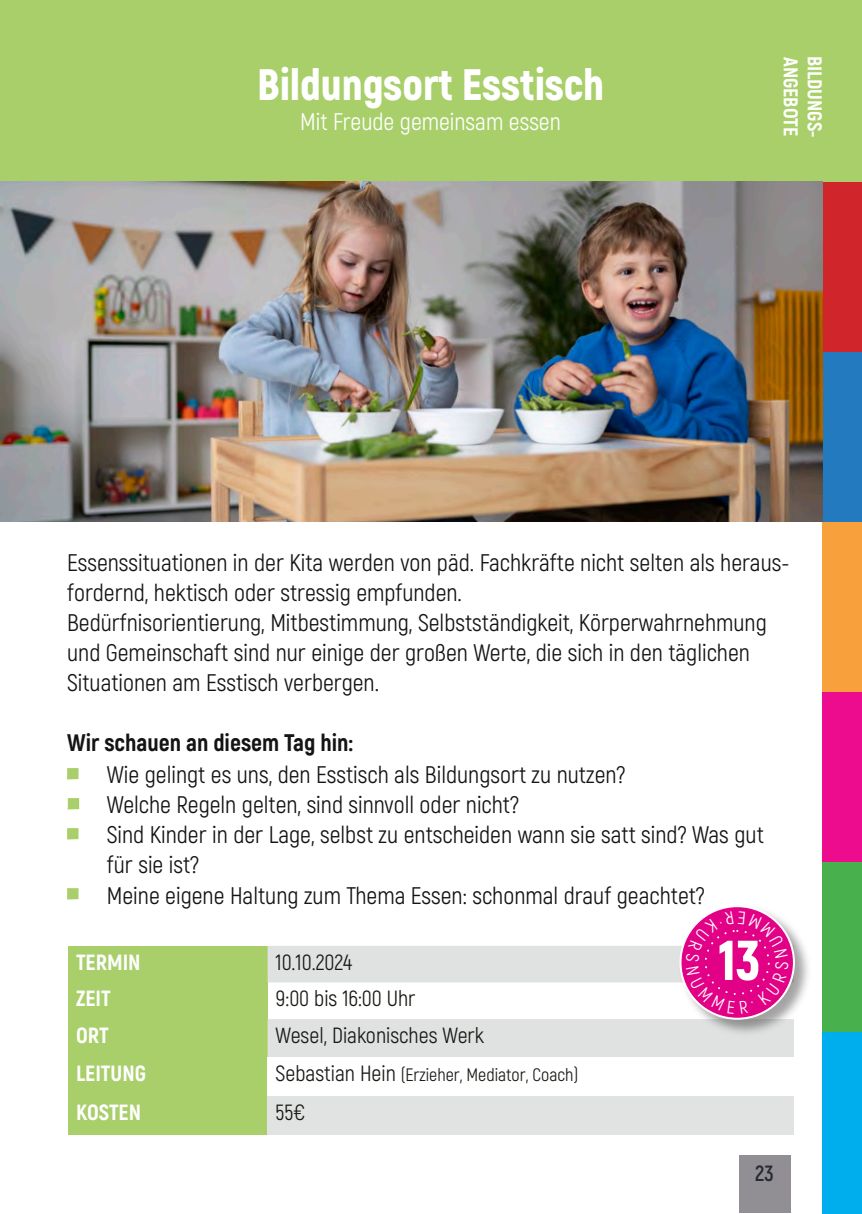
<style>
.page{position:relative;width:862px;height:1214px;background:#fff}
.page>*{position:absolute;margin:0;border:0;box-sizing:border-box;transform-origin:0 0}
.t1{font:900 56px "Akrobat";color:#fff}
.t2{font:900 44px "Akrobat";color:#fff}
.t3{font:24px/30px "Akrobat";color:#141416}
.t4{font:800 24px "Akrobat";color:#141416}
.t5{font:24px "Akrobat";color:#fff}
.t6{font:22px "Akrobat";color:#191915}
.t7{font:800 22px "Akrobat";color:#fff}
.t8{font:700 22px "Akrobat";color:#fff}
.t9{font:700 22px "Akrobat";color:#272a30}
.t10{font:800 20px "Akrobat";color:#fff}
.t11{font:18px "Akrobat";color:#191915}
.s1{font-size:22px}
</style>
<div class="page">
<div style="left:738px;top:1155px;width:52px;height:57px;background:#918f94"></div>
<div style="left:822px;top:522px;width:40px;height:170px;background:#f8a03b"></div>
<div style="left:822px;top:351px;width:40px;height:171px;background:#237abf"></div>
<div style="left:822px;top:692px;width:40px;height:170px;background:#ed0c8d"></div>
<div style="left:822px;top:862px;width:40px;height:170px;background:#49b04e"></div>
<div style="left:822px;top:181px;width:40px;height:170px;background:#d0252a"></div>
<div style="left:822px;top:1032px;width:40px;height:181px;background:#00aeed"></div>
<div style="left:0;top:0;width:862px;height:181px;background:#a8cf6a"></div>
<div style="left:67px;top:768px;width:11px;height:11px;background:#a8cf6a"></div>
<div style="left:68px;top:798px;width:11px;height:11px;background:#a8cf6a"></div>
<div style="left:67px;top:828px;width:11px;height:11px;background:#a8cf6a"></div>
<div style="left:67px;top:888px;width:11px;height:11px;background:#a8cf6a"></div>
<img style="left:0;top:181px;width:822px;height:341px">
<div style="left:68px;top:945px;width:200px;height:189px;background:#a8cf6a"></div>
<svg style="left:268px;top:946px;width:526px;height:111px;fill:#e0e2e2"></svg>
<div style="left:268px;top:1095px;width:526px;height:39px;background:#e1e2e2"></div>
<img style="left:678px;top:910px;width:130px;height:126px">
<svg style="left:679px;top:905px;width:116px;height:114px"></svg>
<svg style="left:685px;top:911px;width:103px;height:102px;background:#e31f93"></svg>
<h2 class="t2" style="left:257px;top:59px;width:348px">Bildungsort Esstisch</h2>
<p class="t5" style="left:300px;top:107px;width:262px">Mit Freude gemeinsam essen</p>
<p class="t10" style="left:802px;top:57px;width:81px;rotate:90deg">ANGEBOTE</p>
<p class="t8" style="left:826px;top:54px;width:87px;rotate:90deg">ANGEBOTE</p>
<p class="t10" style="left:826px;top:56px;width:83px;rotate:90deg">BILDUNGS-</p>
<p class="t3" style="left:67px;top:548px;width:724px">Essenssituationen in der Kita werden von päd. Fachkräfte nicht selten als heraus&shy;fordernd, hektisch oder stressig empfunden.<br>Bedürfnisorientierung, Mitbestimmung, Selbstständigkeit, Körperwahrnehmung und Gemeinschaft sind nur einige der großen Werte, die sich in den täglichen Situationen am Esstisch verbergen.</p>
<p class="t4" style="left:67px;top:728px;width:287px">Wir schauen an diesem Tag hin:</p>
<p class="t3" style="left:107px;top:760px;width:658px">Wie gelingt es uns, den Esstisch als Bildungsort zu nutzen?<br>Welche Regeln gelten, sind sinnvoll oder nicht?<br>Sind Kinder in der Lage, selbst zu entscheiden wann sie satt sind? Was gut für sie ist?<br>Meine eigene Haltung zum Thema Essen: schonmal drauf geachtet?</p>
<p class="t7" style="left:76px;top:949px;width:66px">TERMIN</p>
<p class="t6" style="left:276px;top:949px;width:78px">10.10.2024</p>
<p class="t7" style="left:76px;top:985px;width:36px">ZEIT</p>
<p class="t6" style="left:276px;top:985px;width:141px">9:00 bis 16:00 Uhr</p>
<p class="t7" style="left:76px;top:1022px;width:34px">ORT</p>
<p class="t6" style="left:276px;top:1022px;width:210px">Wesel, Diakonisches Werk</p>
<p class="t7" style="left:76px;top:1060px;width:72px">LEITUNG</p>
<p class="t11" style="left:276px;top:1064px;width:304px"><span class="s1">Sebastian Hein</span> (Erzieher, Mediator, Coach)</p>
<p class="t7" style="left:76px;top:1099px;width:67px">KOSTEN</p>
<p class="t6" style="left:276px;top:1099px;width:31px">55€</p>
<h1 class="t1" style="left:718px;top:927px;width:44px">13</h1>
<p class="t9" style="left:755px;top:1160px;width:20px">23</p>
</div>
